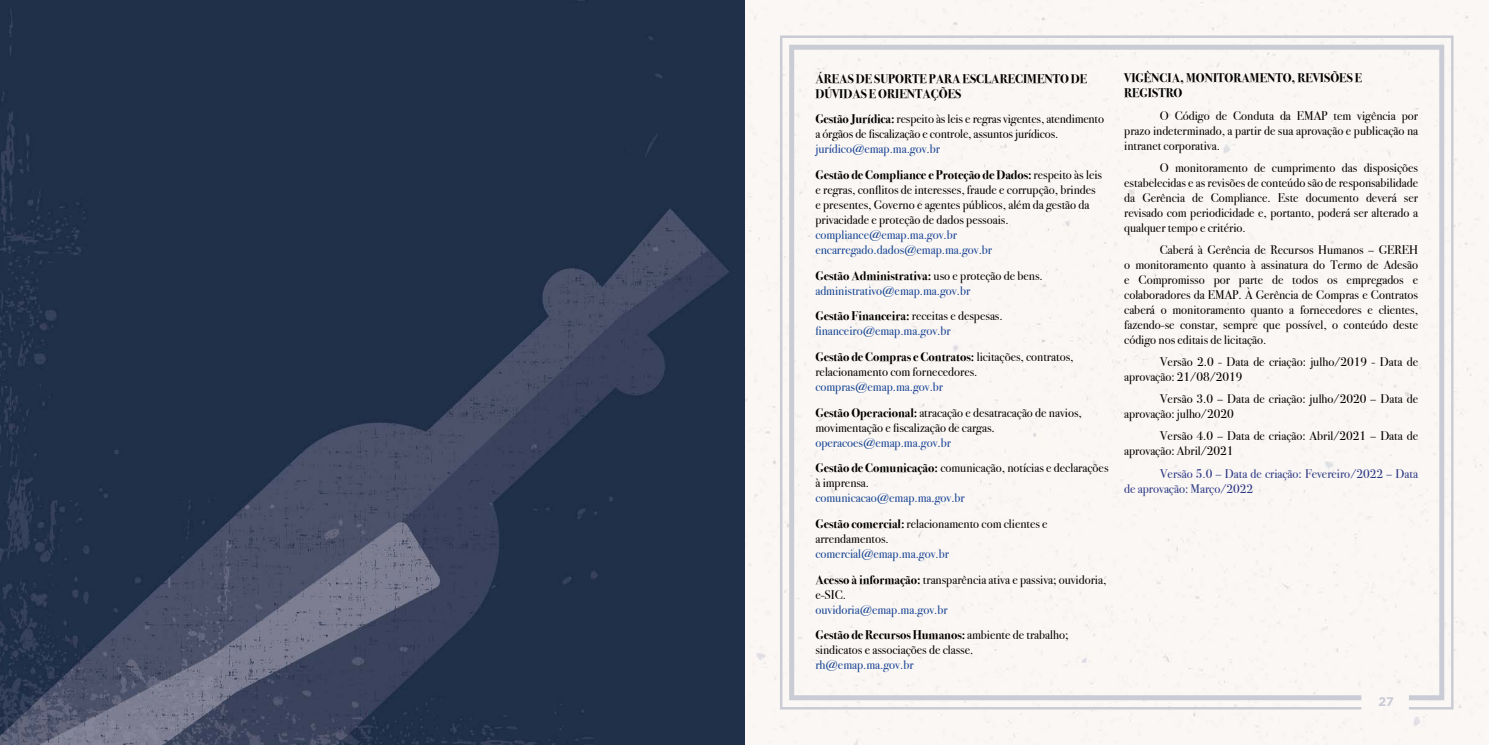
<style>
.page{position:relative;width:1489px;height:745px;background:#fff}
.page>*{position:absolute;margin:0;border:0;box-sizing:border-box;transform-origin:0 0}
.t1{font:12.5px/15px "Bodoni Svty Two ITCTT";color:#000}
.t2{font:700 12.5px/15px "Bodoni Svty Two ITCTT";color:#000}
.t3{font:12.5px/15px "Bodoni Svty Two ITCTT";color:#283583}
.t4{font:700 12.5px "Gotham";color:#c9ccd5}
.s1{font-weight:700}
.s2{font-weight:400;color:#164194}
.s3{font-weight:400}
.s4{color:#134392}
.s5{color:#164194}
.s6{font-weight:400;color:#134392}
</style>
<div class="page">
<div style="left:744px;top:0;width:744px;height:744px;background:#fbf7f4"></div>
<svg style="left:780px;top:35px;width:673px;height:674px;fill:#faf6f3"></svg>
<div style="left:789px;top:45px;width:655px;height:654px;background:#fbf7f4"></div>
<img style="left:0;top:0;width:744px;height:744px">
<p class="t2" style="left:815px;top:70px;width:273px">ÁREAS DE SUPORTE PARA ESCLARECIMENTO DE<br>DÚVIDAS E ORIENTAÇÕES</p>
<p class="t1" style="left:815px;top:110px;width:290px"><span class="s1">Gestão Jurídica:</span> respeito às leis e regras vigentes, atendimento a órgãos de fiscalização e controle, assuntos jurídicos.</p>
<p class="t2" style="left:815px;top:135px;width:288px;line-height:25.6px"><span class="s2">jurídico@emap.ma.gov.br<br></span>Gestão de Compliance e Proteção de Dados: <span class="s3">respeito às leis</span></p>
<p class="t1" style="left:815px;top:181px;width:282px">e regras, conflitos de interesses, fraude e corrupção, brindes e presentes, Governo e agentes públicos, além da gestão da privacidade e proteção de dados pessoais. <span class="s4">compliance@</span><span class="s5">emap.ma.gov.br </span><span class="s4">encarregado.dados@</span><span class="s5">emap.ma.gov.br</span></p>
<p class="t2" style="left:815px;top:267px;width:229px">Gestão Administrativa: <span class="s3">uso e proteção de bens. </span><span class="s6">administrativo@</span><span class="s2">emap.ma.gov.br</span></p>
<p class="t1" style="left:815px;top:307px;width:189px"><span class="s1">Gestão Financeira:</span> receitas e despesas. <span class="s4">financeiro@</span><span class="s5">emap.ma.gov.br</span></p>
<p class="t1" style="left:815px;top:347px;width:259px"><span class="s1">Gestão de Compras e Contratos:</span> licitações, contratos, relacionamento com fornecedores. <span class="s4">compras@</span><span class="s5">emap.ma.gov.br</span></p>
<p class="t1" style="left:815px;top:403px;width:268px"><span class="s1">Gestão Operacional:</span> atracação e desatracação de navios, movimentação e fiscalização de cargas. <span class="s4">operacoes@</span><span class="s5">emap.ma.gov.br</span></p>
<p class="t1" style="left:815px;top:459px;width:294px"><span class="s1">Gestão de Comunicação:</span> comunicação, notícias e declarações à imprensa.<br><span class="s4">comunicacao@</span><span class="s5">emap.ma.gov.br</span></p>
<p class="t1" style="left:815px;top:514px;width:234px"><span class="s1">Gestão comercial:</span> relacionamento com clientes e arrendamentos.<br><span class="s4">comercial@</span><span class="s5">emap.ma.gov.br</span></p>
<p class="t1" style="left:815px;top:570px;width:292px"><span class="s1">Acesso à informação:</span> transparência ativa e passiva; ouvidoria, e-SIC.<br><span class="s4">ouvidoria@</span><span class="s5">emap.ma.gov.br</span></p>
<p class="t1" style="left:815px;top:626px;width:254px"><span class="s1">Gestão de Recursos Humanos:</span> ambiente de trabalho; sindicatos e associações de classe. <span class="s4">rh@</span><span class="s5">emap.ma.gov.br</span></p>
<p class="t2" style="left:1124px;top:70px;width:239px">VIGÊNCIA, MONITORAMENTO, REVISÕES E<br>REGISTRO</p>
<p class="t1" style="left:1124px;top:106px;width:295px;text-align:justify;text-indent:35px">O Código de Conduta da EMAP tem vigência por prazo indeterminado, a partir de sua aprovação e publicação na intranet corporativa.</p>
<p class="t1" style="left:1124px;top:158px;width:295px;text-align:justify;text-indent:35px">O monitoramento de cumprimento das disposições estabelecidas e as revisões de conteúdo são de responsabilidade da Gerência de Compliance. Este documento deverá ser revisado com periodicidade e, portanto, poderá ser alterado a qualquer tempo e critério.</p>
<p class="t1" style="left:1124px;top:241px;width:295px;text-align:justify;text-indent:35px">Caberá à Gerência de Recursos Humanos – GEREH o monitoramento quanto à assinatura do Termo de Adesão e Compromisso por parte de todos os empregados e colaboradores da EMAP. À Gerência de Compras e Contratos caberá o monitoramento quanto a fornecedores e clientes, fazendo-se constar, sempre que possível, o conteúdo deste código nos editais de licitação.</p>
<p class="t1" style="left:1124px;top:353px;width:295px;text-indent:35px">Versão 2.0 - Data de criação: julho/2019 - Data de aprovação: 21/08/2019</p>
<p class="t1" style="left:1124px;top:390px;width:295px;text-indent:35px">Versão 3.0 – Data de criação: julho/2020 – Data de aprovação: julho/2020</p>
<p class="t1" style="left:1124px;top:427px;width:295px;text-indent:35px">Versão 4.0 – Data de criação: Abril/2021 – Data de aprovação: Abril/2021</p>
<p class="t3" style="left:1124px;top:464px;width:295px;text-indent:35px">Versão 5.0 – Data de criação: Fevereiro/2022 – Data de aprovação: Março/2022</p>
<p class="t4" style="left:1378px;top:693px;width:17px">27</p>
</div>
